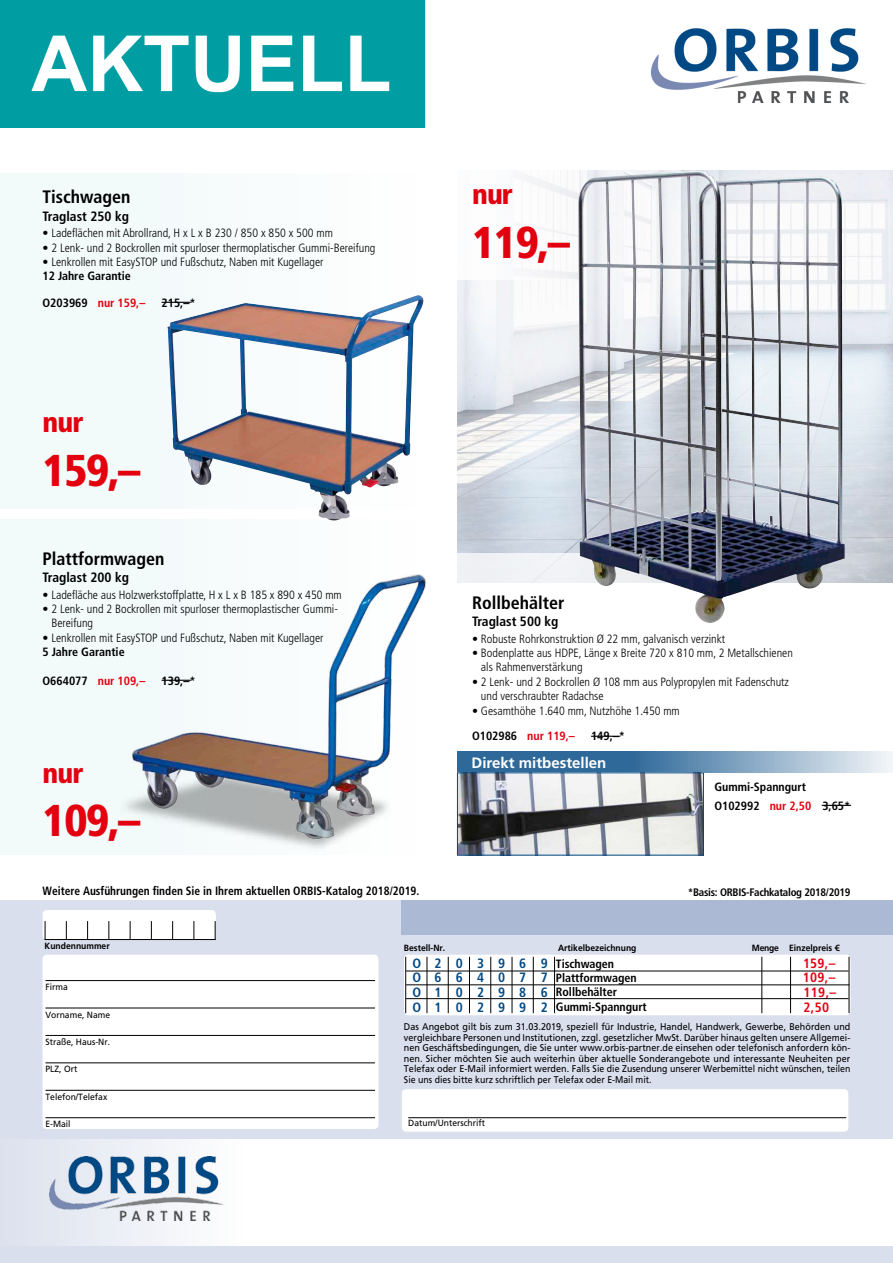
<style>
.page{position:relative;width:893px;height:1263px;background:#fff}
.page>*{position:absolute;margin:0;border:0;box-sizing:border-box;transform-origin:0 0}
.t1{font:900 condensed 44.55px "Frutiger LT";letter-spacing:-.03em;color:#e3000f}
.t2{font:900 condensed 28.5px "Frutiger LT";letter-spacing:-.03em;color:#e3000f}
.t3{font:700 condensed 18px "Frutiger LT";color:#000}
.t4{font:700 15px "Frutiger LT";color:#fff}
.t5{font:700 condensed 13.5px "Frutiger LT";color:#000}
.t6{font:700 condensed 13.5px/14.1px "Frutiger LT";letter-spacing:1.055em;color:#004883;text-align:justify}
.t7{font:700 condensed 13.5px/14.1px "Frutiger LT";letter-spacing:.025em;color:#e3000f;text-align:justify}
.t8{font:300 condensed 12px/14.4px "Frutiger LT";color:#000}
.t9{font:700 condensed 12px/14.1px "Frutiger LT";color:#000}
.t10{font:700 condensed 12px "Frutiger LT";color:#000;scale:.95 1}
.t11{font:700 condensed 12px "Frutiger LT";color:#e3000f}
.t12{font:700 condensed 10.8px "Frutiger LT";letter-spacing:-.025em;color:#000}
.t13{font:9.75px/10.5px "Frutiger LT";color:#000;text-align:justify;scale:.92 1}
.t14{font:9px "Frutiger LT";color:#000;scale:.95 1}
.t15{font:700 9px "Frutiger LT";color:#000;scale:.95 1}
.s1{color:#e3000f}
.s2{color:#000}
.s3{font-weight:700}
.s4{font-weight:700;color:#e3000f}
.s5{font-size:13.5px;color:#004883}
</style>
<div class="page">
<img style="left:0;top:0;width:866px;height:128px">
<div style="left:0;top:900px;width:893px;height:363px;background:#dadfed"></div>
<div style="left:43px;top:955px;width:335px;height:174px;background:#fff;border-radius:4px"></div>
<div style="left:0;top:1140px;width:893px;height:106px;background:#fff"></div>
<div style="left:0;top:1140px;width:242px;height:106px;background:linear-gradient(to right,#dbe1ed,#fafbfc)"></div>
<div style="left:43px;top:910px;width:173px;height:30px;background:#fff;border-radius:4px"></div>
<hr style="left:45px;top:939px;width:171px;height:1px;background:#000">
<svg style="left:45px;top:921px;width:1px;height:18px"></svg>
<svg style="left:66px;top:921px;width:1px;height:18px"></svg>
<svg style="left:87px;top:921px;width:1px;height:18px"></svg>
<svg style="left:108px;top:921px;width:1px;height:18px"></svg>
<svg style="left:130px;top:921px;width:1px;height:18px"></svg>
<svg style="left:151px;top:921px;width:1px;height:18px"></svg>
<svg style="left:172px;top:921px;width:1px;height:18px"></svg>
<svg style="left:194px;top:921px;width:1px;height:18px"></svg>
<svg style="left:215px;top:921px;width:1px;height:19px"></svg>
<hr style="left:45px;top:980px;width:330px;height:1px;background:#000">
<hr style="left:45px;top:1008px;width:330px;height:1px;background:#000">
<hr style="left:45px;top:1035px;width:330px;height:1px;background:#000">
<hr style="left:45px;top:1062px;width:330px;height:1px;background:#000">
<hr style="left:45px;top:1090px;width:330px;height:1px;background:#000">
<hr style="left:45px;top:1117px;width:330px;height:1px;background:#000">
<img style="left:50px;top:1157px;width:174px;height:63px">
<div style="left:402px;top:900px;width:491px;height:34px;background:#acb9d5"></div>
<div style="left:402px;top:1089px;width:446px;height:43px;background:#fff;border-radius:4px"></div>
<hr style="left:408px;top:1117px;width:438px;height:1px;background:#000">
<div style="left:404px;top:955px;width:446px;height:60px;background:#fff;border-radius:4px"></div>
<hr style="left:406px;top:971px;width:442px;height:1px;background:#000">
<hr style="left:761px;top:957px;width:1px;height:56px;background:#000">
<hr style="left:790px;top:957px;width:1px;height:56px;background:#000">
<hr style="left:554px;top:957px;width:1px;height:56px;background:#000">
<hr style="left:849px;top:957px;width:1px;height:56px;background:#000">
<hr style="left:405px;top:957px;width:1px;height:56px;background:#000">
<hr style="left:427px;top:957px;width:1px;height:56px;background:#000">
<hr style="left:448px;top:957px;width:1px;height:56px;background:#000">
<hr style="left:469px;top:957px;width:1px;height:56px;background:#000">
<hr style="left:490px;top:957px;width:1px;height:56px;background:#000">
<hr style="left:512px;top:957px;width:1px;height:56px;background:#000">
<hr style="left:533px;top:957px;width:1px;height:56px;background:#000">
<hr style="left:406px;top:984px;width:443px;height:1px;background:#000">
<div style="left:0;top:173px;width:436px;height:336px;background:#f3fafa"></div>
<div style="left:0;top:519px;width:436px;height:336px;background:#f3fafa"></div>
<img style="left:457px;top:170px;width:436px;height:383px">
<div style="left:417px;top:170px;width:170px;height:110px;background:#fff"></div>
<svg style="left:457px;top:751px;width:436px;height:21px;background:#6993b5"></svg>
<hr style="left:406px;top:998px;width:442px;height:1px;background:#000">
<img style="left:126px;top:566px;width:310px;height:286px">
<img style="left:578px;top:170px;width:267px;height:453px">
<img style="left:459px;top:774px;width:243px;height:79px">
<div style="left:457px;top:772px;width:247px;height:83px;border:1px solid #004883"></div>
<img style="left:167px;top:296px;width:252px;height:224px">
<svg style="left:162px;top:302px;width:29px;height:1px"></svg>
<svg style="left:162px;top:680px;width:29px;height:1px"></svg>
<svg style="left:591px;top:736px;width:29px;height:1px"></svg>
<svg style="left:822px;top:805px;width:29px;height:1px"></svg>
<h3 class="t3" style="left:43px;top:187px;width:90px">Tischwagen</h3>
<p class="t5" style="left:43px;top:208px;width:88px">Traglast 250 kg</p>
<p class="t8" style="left:43px;top:226px;width:292px">• Ladeflächen mit Abrollrand, H x L x B 230 / 850 x 850 x 500 mm</p>
<p class="t8" style="left:43px;top:240px;width:334px">• 2 Lenk- und 2 Bockrollen mit spurloser thermoplatischer Gummi-Bereifung</p>
<p class="t8" style="left:43px;top:255px;width:283px">• Lenkrollen mit EasySTOP und Fußschutz, Naben mit Kugellager</p>
<p class="t9" style="left:43px;top:263px;width:104px;line-height:26.4px">12 Jahre Garantie<br>O203969 <span class="s1">nur 159,–</span></p>
<p class="t9" style="left:162px;top:295px;width:36px">215,–*</p>
<h2 class="t2" style="left:43px;top:405px;width:43px">nur</h2>
<h1 class="t1" style="left:43px;top:444px;width:100px">159,–</h1>
<h3 class="t3" style="left:43px;top:548px;width:124px">Plattformwagen</h3>
<p class="t5" style="left:43px;top:569px;width:88px">Traglast 200 kg</p>
<p class="t8" style="left:43px;top:587px;width:301px">• Ladefläche aus Holzwerkstoffplatte, H x L x B 185 x 890 x 450 mm</p>
<p class="t8" style="left:51px;top:602px;width:288px;text-indent:-9px">• 2 Lenk- und 2 Bockrollen mit spurloser thermoplastischer Gummi-<br>Bereifung</p>
<p class="t8" style="left:43px;top:631px;width:283px">• Lenkrollen mit EasySTOP und Fußschutz, Naben mit Kugellager</p>
<p class="t9" style="left:43px;top:645px;width:84px">5 Jahre Garantie</p>
<p class="t11" style="left:43px;top:674px;width:104px"><span class="s2">O664077</span> nur 109,–</p>
<p class="t9" style="left:162px;top:674px;width:36px">139,–*</p>
<h2 class="t2" style="left:43px;top:755px;width:43px">nur</h2>
<h1 class="t1" style="left:43px;top:794px;width:100px">109,–</h1>
<h2 class="t2" style="left:472px;top:177px;width:43px">nur</h2>
<h1 class="t1" style="left:472px;top:215px;width:100px">119,–</h1>
<h3 class="t3" style="left:472px;top:592px;width:94px">Rollbehälter</h3>
<p class="t5" style="left:472px;top:613px;width:88px">Traglast 500 kg</p>
<p class="t8" style="left:472px;top:631px;width:255px">• Robuste Rohrkonstruktion Ø 22 mm, galvanisch verzinkt</p>
<p class="t8" style="left:481px;top:646px;width:314px;text-indent:-9px">• Bodenplatte aus HDPE, Länge x Breite 720 x 810 mm, 2 Metallschienen als Rahmenverstärkung</p>
<p class="t8" style="left:481px;top:674px;width:310px;text-indent:-9px">• 2 Lenk- und 2 Bockrollen Ø 108 mm aus Polypropylen mit Fadenschutz und verschraubter Radachse</p>
<p class="t8" style="left:472px;top:697px;width:209px;line-height:26px">• Gesamthöhe 1.640 mm, Nutzhöhe 1.450 mm<br><span class="s3">O102986</span> <span class="s4">nur 119,–</span></p>
<p class="t9" style="left:591px;top:729px;width:36px">149,–*</p>
<p class="t4" style="left:472px;top:753px;width:136px">Direkt mitbestellen</p>
<p class="t9" style="left:714px;top:778px;width:138px;line-height:18.3px">Gummi-Spanngurt<br>O102992 <span class="s1">nur 2,50</span> 3,65*</p>
<p class="t10" style="left:43px;top:884px;width:398px">Weitere Ausführungen finden Sie in Ihrem aktuellen ORBIS-Katalog 2018/2019.</p>
<p class="t12" style="left:688px;top:886px;width:164px">*Basis: ORBIS-Fachkatalog 2018/2019</p>
<p class="t15" style="left:45px;top:941px;width:70px">Kundennummer</p>
<p class="t14" style="left:45px;top:982px;width:25px">Firma</p>
<p class="t14" style="left:45px;top:1009px;width:70px">Vorname, Name</p>
<p class="t14" style="left:45px;top:1036px;width:70px">Straße, Haus-Nr.</p>
<p class="t14" style="left:45px;top:1064px;width:35px">PLZ, Ort</p>
<p class="t14" style="left:45px;top:1091px;width:67px">Telefon/Telefax</p>
<p class="t14" style="left:45px;top:1119px;width:28px">E-Mail</p>
<p class="t14" style="left:408px;top:1118px;width:83px">Datum/Unterschrift</p>
<p class="t15" style="left:404px;top:942px;width:45px">Bestell-Nr.</p>
<p class="t15" style="left:558px;top:942px;width:84px">Artikelbezeichnung</p>
<p class="t15" style="left:752px;top:942px;width:94px">Menge Einzelpreis €</p>
<p class="t9" style="left:556px;top:956px;width:82px">Tischwagen<br>Plattformwagen<br>Rollbehälter</p>
<p class="t7" style="left:803px;top:956px;width:35px">159,– 109,– 119,–</p>
<p class="t6" style="left:412px;top:956px;width:137px">O203969<br>O664077<br>O102986</p>
<p class="t9" style="left:412px;top:1000px;width:236px"><span class="s5">O 1 0 2 9 9 2</span> Gummi-Spanngurt</p>
<p class="t7" style="left:804px;top:1000px;width:27px">2,50</p>
<p class="t13" style="left:404px;top:1021px;width:487px">Das Angebot gilt bis zum 31.03.2019, speziell für Industrie, Handel, Handwerk, Gewerbe, Behörden und vergleichbare Personen und Institutionen, zzgl. gesetzlicher MwSt. Darüber hinaus gelten unsere Allgemei&shy;nen Geschäftsbedingungen, die Sie unter www.orbis-partner.de einsehen oder telefonisch anfordern kön&shy;nen. Sicher möchten Sie auch weiterhin über aktuelle Sonderangebote und interessante Neuheiten per Telefax oder E-Mail informiert werden. Falls Sie die Zusendung unserer Werbemittel nicht wünschen, teilen Sie uns dies bitte kurz schriftlich per Telefax oder E-Mail mit.</p>
</div>
